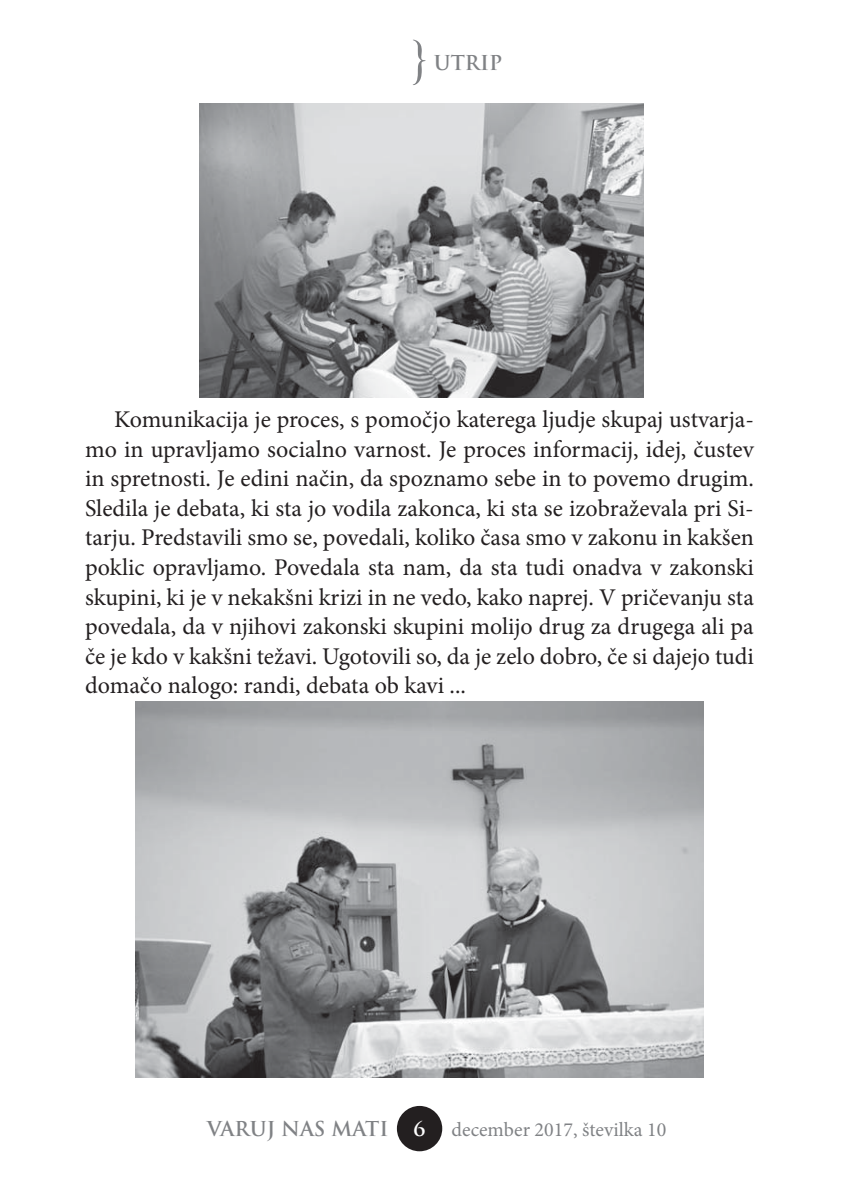
<style>
.page{position:relative;width:842px;height:1191px;background:#fff}
.page>*{position:absolute;margin:0;border:0;box-sizing:border-box;transform-origin:0 0}
.t1{font:24px/29.6px "Minion Pro";color:#231f20;text-align:justify}
.t2{font:20px "Minion Pro";color:#808285}
.t3{font:700 20px "Trajan Pro";color:#808285}
.t4{font:700 20px "Trajan Pro";color:#fff}
</style>
<div class="page">
<svg style="left:413px;top:40px;width:12px;height:45px"></svg>
<div style="left:397px;top:1106px;width:45px;height:45px;background:#231f20;border-radius:50%"></div>
<img style="left:199px;top:103px;width:444px;height:295px">
<img style="left:136px;top:701px;width:567px;height:376px">
<p class="t3" style="left:434px;top:51px;width:70px">UTRIP</p>
<p class="t1" style="left:85px;top:407px;width:670px;text-indent:29px">Komunikacija je proces, s pomočjo katerega ljudje skupaj ustvarja&shy;mo in upravljamo socialno varnost. Je proces informacij, idej, čustev in spretnosti. Je edini način, da spoznamo sebe in to povemo drugim.<br>Sledila je debata, ki sta jo vodila zakonca, ki sta se izobraževala pri Si&shy;tarju. Predstavili smo se, povedali, koliko časa smo v zakonu in kakšen poklic opravljamo. Povedala sta nam, da sta tudi onadva v zakonski skupini, ki je v nekakšni krizi in ne vedo, kako naprej. V pričevanju sta povedala, da v njihovi zakonski skupini molijo drug za drugega ali pa če je kdo v kakšni težavi. Ugotovili so, da je zelo dobro, če si dajejo tudi domačo nalogo: randi, debata ob kavi ...</p>
<p class="t3" style="left:207px;top:1117px;width:183px">VARUJ NAS MATI</p>
<p class="t4" style="left:414px;top:1117px;width:13px">6</p>
<p class="t2" style="left:452px;top:1121px;width:216px">december 2017, številka 10</p>
</div>
